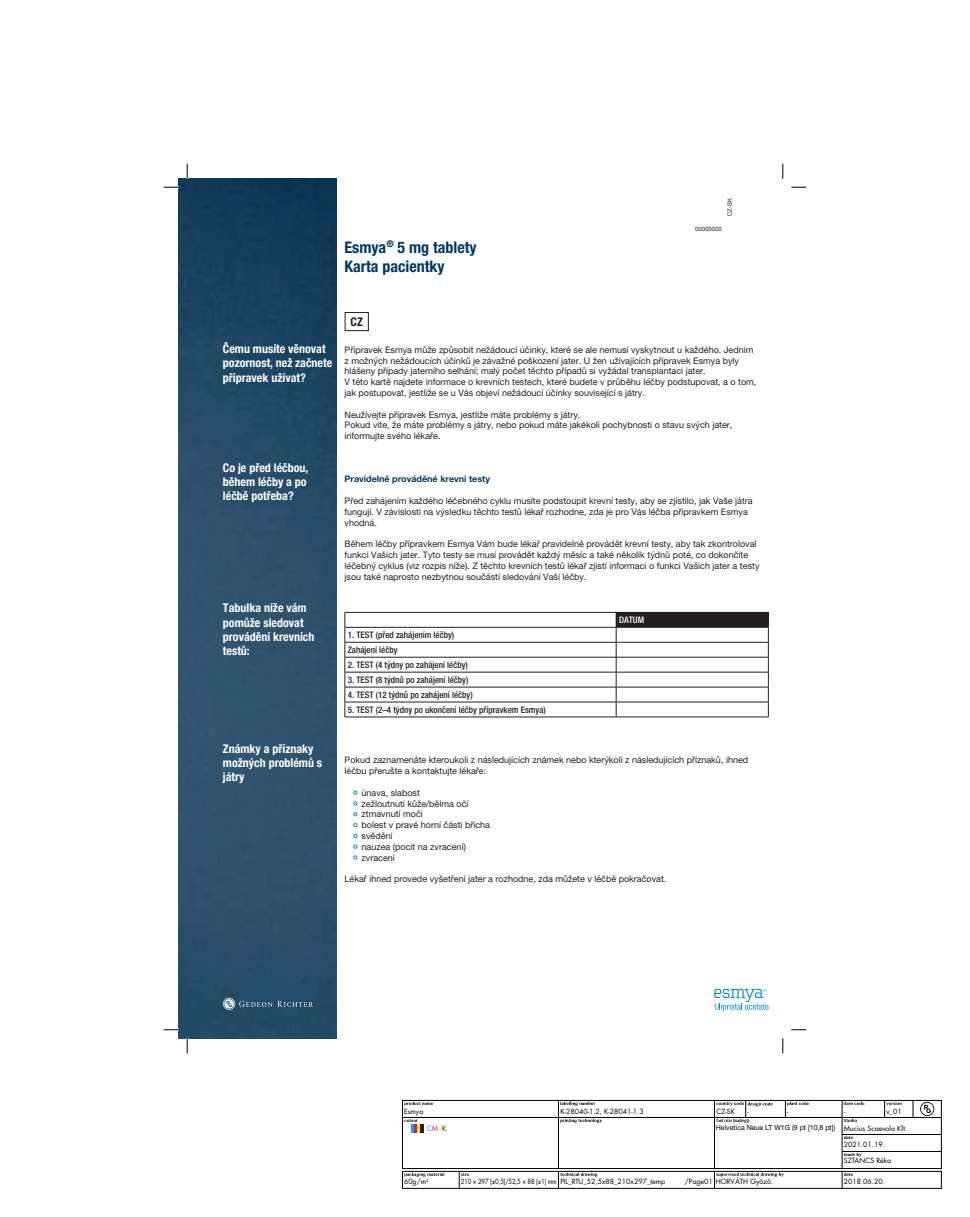
<style>
.page{position:relative;width:970px;height:1217px;background:#fff}
.page>*{position:absolute;margin:0;border:0;box-sizing:border-box;transform-origin:0 0}
.t1{font:700 condensed 16px/19.2px "Helvetica Neue LTW1 G";color:#003863}
.t2{font:700 condensed 12px/14.4px "Helvetica Neue LTW1 G";color:#fff}
.t3{font:700 condensed 12px "Helvetica Neue LTW1 G";color:#231f20}
.t4{font:9px/10.8px "Helvetica Neue LTW1 G";color:#231f20}
.t5{font:500 condensed 9px/14.9px "Helvetica Neue LTW1 G";color:#231f20}
.t6{font:700 9px "Helvetica Neue LTW1 G";color:#003863}
.t7{font:500 condensed 9px "Helvetica Neue LTW1 G";color:#fff}
.t8{font:7px "Futura AOT";color:#000}
.t9{font:7px "Futura AOT";color:#000;scale:.85 1}
.t10{font:7px "Helvetica Neue LTW1 G";color:#000}
.t11{font:7px "Futura AOT";color:#00aeef}
.t12{font:6px "Helvetica Neue LTW1 G";color:#231f20}
.s1{color:#0095d9}
.s2{font-family:"Futura AOT"}
.s3{color:#ed028c}
.s4{color:#fff101}
.s5{color:#231f20}
</style>
<div class="page">
<div style="left:402px;top:1170px;width:539px;height:18px;border:1px solid #000"></div>
<svg style="left:558px;top:1170px;width:39px;height:17px"></svg>
<svg style="left:714px;top:1170px;width:69px;height:17px"></svg>
<svg style="left:841px;top:1170px;width:11px;height:17px"></svg>
<svg style="left:459px;top:1170px;width:10px;height:17px"></svg>
<svg style="left:404px;top:1172px;width:40px;height:4px"></svg>
<div style="left:402px;top:1099px;width:539px;height:69px;border:1px solid #000"></div>
<hr style="left:841px;top:1100px;width:1px;height:68px;background:#000">
<hr style="left:558px;top:1100px;width:1px;height:68px;background:#000">
<hr style="left:714px;top:1100px;width:1px;height:68px;background:#000">
<svg style="left:912px;top:1100px;width:1px;height:16px"></svg>
<hr style="left:402px;top:1116px;width:539px;height:1px;background:#000">
<hr style="left:842px;top:1150px;width:99px;height:1px;background:#000">
<hr style="left:842px;top:1133px;width:99px;height:1px;background:#000">
<svg style="left:884px;top:1100px;width:17px;height:17px"></svg>
<svg style="left:404px;top:1101px;width:29px;height:4px"></svg>
<svg style="left:560px;top:1101px;width:35px;height:4px"></svg>
<svg style="left:843px;top:1101px;width:21px;height:3px"></svg>
<svg style="left:785px;top:1100px;width:24px;height:17px"></svg>
<svg style="left:560px;top:1118px;width:42px;height:4px"></svg>
<svg style="left:716px;top:1100px;width:56px;height:22px"></svg>
<svg style="left:843px;top:1118px;width:14px;height:3px"></svg>
<svg style="left:844px;top:1135px;width:8px;height:3px"></svg>
<svg style="left:844px;top:1152px;width:17px;height:4px"></svg>
<svg style="left:920px;top:1101px;width:14px;height:14px"></svg>
<svg style="left:404px;top:1118px;width:20px;height:13px"></svg>
<img style="left:179px;top:179px;width:157px;height:858px">
<svg style="left:714px;top:988px;width:54px;height:22px"></svg>
<svg style="left:223px;top:997px;width:90px;height:12px"></svg>
<div style="left:344px;top:312px;width:25px;height:19px;border:1px solid #231f20"></div>
<div style="left:616px;top:612px;width:152px;height:15px;background:#231f20"></div>
<hr style="left:344px;top:612px;width:272px;height:1px;background:#231f20">
<hr style="left:344px;top:627px;width:272px;height:1px;background:#231f20">
<hr style="left:616px;top:627px;width:152px;height:1px;background:#231f20">
<hr style="left:344px;top:642px;width:272px;height:1px;background:#231f20">
<hr style="left:616px;top:642px;width:152px;height:1px;background:#231f20">
<hr style="left:344px;top:656px;width:272px;height:1px;background:#231f20">
<hr style="left:616px;top:656px;width:152px;height:1px;background:#231f20">
<hr style="left:344px;top:671px;width:272px;height:1px;background:#231f20">
<hr style="left:616px;top:671px;width:152px;height:1px;background:#231f20">
<hr style="left:344px;top:686px;width:272px;height:1px;background:#231f20">
<hr style="left:616px;top:686px;width:152px;height:1px;background:#231f20">
<hr style="left:344px;top:701px;width:272px;height:1px;background:#231f20">
<svg style="left:344px;top:612px;width:1px;height:104px"></svg>
<hr style="left:616px;top:701px;width:152px;height:1px;background:#231f20">
<svg style="left:616px;top:627px;width:1px;height:89px"></svg>
<svg style="left:768px;top:612px;width:1px;height:104px"></svg>
<hr style="left:344px;top:716px;width:272px;height:1px;background:#231f20">
<hr style="left:616px;top:716px;width:152px;height:1px;background:#231f20">
<svg style="left:164px;top:186px;width:15px;height:2px"></svg>
<svg style="left:791px;top:186px;width:15px;height:2px"></svg>
<svg style="left:164px;top:1028px;width:15px;height:2px"></svg>
<svg style="left:791px;top:1029px;width:15px;height:1px"></svg>
<svg style="left:186px;top:164px;width:2px;height:15px"></svg>
<svg style="left:186px;top:1037px;width:2px;height:15px"></svg>
<svg style="left:782px;top:164px;width:1px;height:15px"></svg>
<svg style="left:782px;top:1038px;width:1px;height:14px"></svg>
<h1 class="t1" style="left:344px;top:237px;width:134px">Esmya<sup>®</sup> 5 mg tablety<br>Karta pacientky</h1>
<p class="t12" style="left:726px;top:216px;width:20px;rotate:-90deg">CZ-SK</p>
<p class="t12" style="left:695px;top:225px;width:28px">00000000</p>
<h2 class="t2" style="left:223px;top:341px;width:111px">Čemu musíte věnovat pozornost, než začnete přípravek užívat?</h2>
<h2 class="t2" style="left:223px;top:460px;width:87px">Co je před léčbou, během léčby a po léčbě potřeba?</h2>
<h2 class="t2" style="left:223px;top:600px;width:93px">Tabulka níže vám pomůže sledovat provádění krevních testů:</h2>
<h2 class="t2" style="left:223px;top:741px;width:101px">Známky a příznaky možných problémů s játry</h2>
<h2 class="t3" style="left:350px;top:314px;width:14px">CZ</h2>
<p class="t4" style="left:344px;top:344px;width:413px">Přípravek Esmya může způsobit nežádoucí účinky, které se ale nemusí vyskytnout u každého. Jedním z možných nežádoucích účinků je závažné poškození jater. U žen užívajících přípravek Esmya byly hlášeny případy jaterního selhání; malý počet těchto případů si vyžádal transplantaci jater.<br>V této kartě najdete informace o krevních testech, které budete v průběhu léčby podstupovat, a o tom, jak postupovat, jestliže se u Vás objeví nežádoucí účinky související s játry.</p>
<p class="t4" style="left:344px;top:409px;width:389px">Neužívejte přípravek Esmya, jestliže máte problémy s játry.<br>Pokud víte, že máte problémy s játry, nebo pokud máte jakékoli pochybnosti o stavu svých jater, informujte svého lékaře.</p>
<p class="t6" style="left:344px;top:473px;width:147px">Pravidelně prováděné krevní testy</p>
<p class="t4" style="left:344px;top:495px;width:409px">Před zahájením každého léčebného cyklu musíte podstoupit krevní testy, aby se zjistilo, jak Vaše játra fungují. V závislosti na výsledku těchto testů lékař rozhodne, zda je pro Vás léčba přípravkem Esmya vhodná.</p>
<p class="t4" style="left:344px;top:538px;width:416px">Během léčby přípravkem Esmya Vám bude lékař pravidelně provádět krevní testy, aby tak zkontroloval funkci Vašich jater. Tyto testy se musí provádět každý měsíc a také několik týdnů poté, co dokončíte léčebný cyklus (viz rozpis níže). Z těchto krevních testů lékař zjistí informaci o funkci Vašich jater a testy jsou také naprosto nezbytnou součástí sledování Vaší léčby.</p>
<p class="t7" style="left:619px;top:614px;width:27px">DATUM</p>
<p class="t5" style="left:347px;top:627px;width:108px">1. TEST (před zahájením léčby)<br>Zahájení léčby</p>
<p class="t5" style="left:347px;top:657px;width:122px">2. TEST (4 týdny po zahájení léčby)</p>
<p class="t5" style="left:347px;top:672px;width:122px">3. TEST (8 týdnů po zahájení léčby)</p>
<p class="t5" style="left:347px;top:687px;width:127px">4. TEST (12 týdnů po zahájení léčby)</p>
<p class="t5" style="left:347px;top:702px;width:200px">5. TEST (2–4 týdny po ukončení léčby přípravkem Esmya)</p>
<p class="t4" style="left:344px;top:754px;width:405px">Pokud zaznamenáte kteroukoli z následujících známek nebo kterýkoli z následujících příznaků, ihned léčbu přerušte a kontaktujte lékaře:</p>
<p class="t4" style="left:353px;top:787px;width:68px"><span class="s1">•</span> únava, slabost</p>
<p class="t4" style="left:353px;top:797px;width:117px"><span class="s1">•</span> zežloutnutí kůže/bělma očí</p>
<p class="t4" style="left:353px;top:808px;width:71px"><span class="s1">•</span> ztmavnutí moči</p>
<p class="t4" style="left:353px;top:819px;width:138px"><span class="s1">•</span> bolest v pravé horní části břicha</p>
<p class="t4" style="left:353px;top:830px;width:41px"><span class="s1">•</span> svědění</p>
<p class="t4" style="left:353px;top:841px;width:114px"><span class="s1">•</span> nauzea (pocit na zvracení)</p>
<p class="t4" style="left:353px;top:851px;width:43px"><span class="s1">•</span> zvracení</p>
<p class="t4" style="left:344px;top:873px;width:323px">Lékař ihned provede vyšetření jater a rozhodne, zda můžete v léčbě pokračovat.</p>
<p class="t8" style="left:560px;top:1106px;width:85px">K-28040-1.2, K-28041-1.3</p>
<p class="t8" style="left:747px;top:1106px;width:3px">-</p>
<p class="t8" style="left:886px;top:1106px;width:17px">v_01</p>
<p class="t10" style="left:716px;top:1123px;width:193px">Helvetica Neue LT W1G (9 pt [10,8 pt]) <span class="s2">Mucius Scaevola Kft.</span></p>
<p class="t8" style="left:404px;top:1106px;width:21px">Esmya</p>
<p class="t8" style="left:716px;top:1106px;width:20px">CZ-SK</p>
<p class="t8" style="left:786px;top:1106px;width:3px">-</p>
<p class="t8" style="left:843px;top:1106px;width:3px">-</p>
<p class="t11" style="left:427px;top:1123px;width:21px">C<span class="s3">M</span><span class="s4">Y</span><span class="s5">K</span></p>
<p class="t8" style="left:843px;top:1139px;width:42px">2021.01.19.</p>
<p class="t8" style="left:843px;top:1155px;width:49px">SZTANCS Réka</p>
<p class="t8" style="left:404px;top:1176px;width:26px">60g/m<sup>2</sup></p>
<p class="t9" style="left:461px;top:1176px;width:242px">210 × 297 (±0,5)/52,5 × 88 (±1) mm PIL_RTU_52,5x88_210x297_temp</p>
<p class="t8" style="left:684px;top:1176px;width:90px">/Page01 HORVÁTH Győző.</p>
<p class="t8" style="left:843px;top:1176px;width:42px">2018.06.20.</p>
</div>
